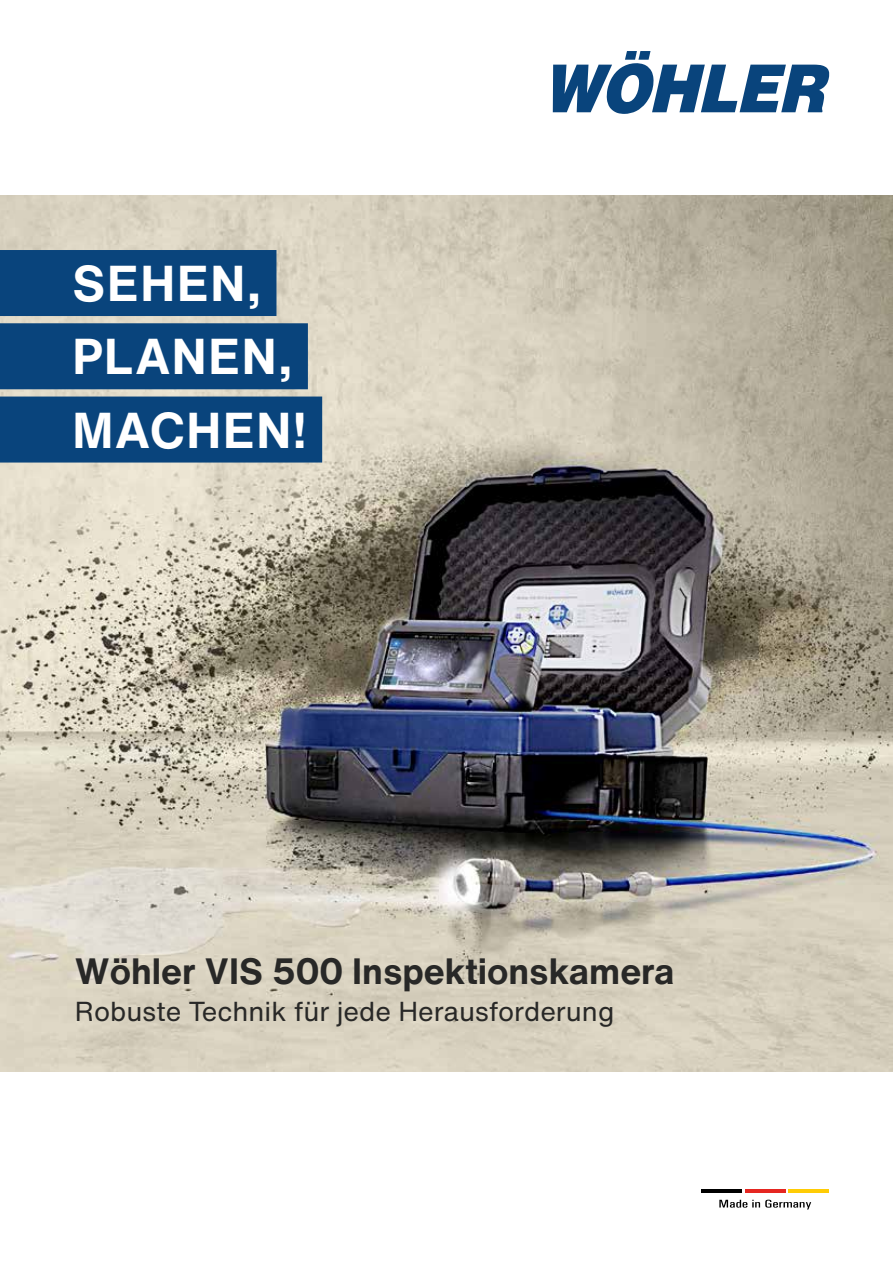
<style>
.page{position:relative;width:893px;height:1263px;background:#fff}
.page>*{position:absolute;margin:0;border:0;box-sizing:border-box;transform-origin:0 0}
.t1{font:700 49.5px/73.2px "Helvetica Now Text";letter-spacing:.04em;color:#fff}
.t2{font:700 36px "Helvetica Now Text";color:#282827}
.t3{font:27px "Helvetica Now Text";color:#282827}
</style>
<div class="page">
<svg style="left:719px;top:1200px;width:92px;height:9px"></svg>
<hr style="left:702px;top:1189px;width:40px;height:4px;background:#000">
<hr style="left:745px;top:1189px;width:41px;height:4px;background:#e52621">
<hr style="left:789px;top:1189px;width:40px;height:4px;background:#ffcc05">
<svg style="left:553px;top:51px;width:276px;height:63px"></svg>
<img style="left:0;top:196px;width:893px;height:875px">
<div style="left:0;top:250px;width:276px;height:66px;background:#09447c"></div>
<div style="left:0;top:323px;width:308px;height:66px;background:#09447c"></div>
<div style="left:0;top:396px;width:322px;height:66px;background:#09447c"></div>
<h1 class="t1" style="left:73px;top:246px;width:236px">SEHEN,<br>PLANEN,<br>MACHEN!</h1>
<h2 class="t2" style="left:75px;top:944px;width:601px">Wöhler VIS 500 Inspektionskamera</h2>
<p class="t3" style="left:75px;top:991px;width:541px">Robuste Technik für jede Herausforderung</p>
</div>
